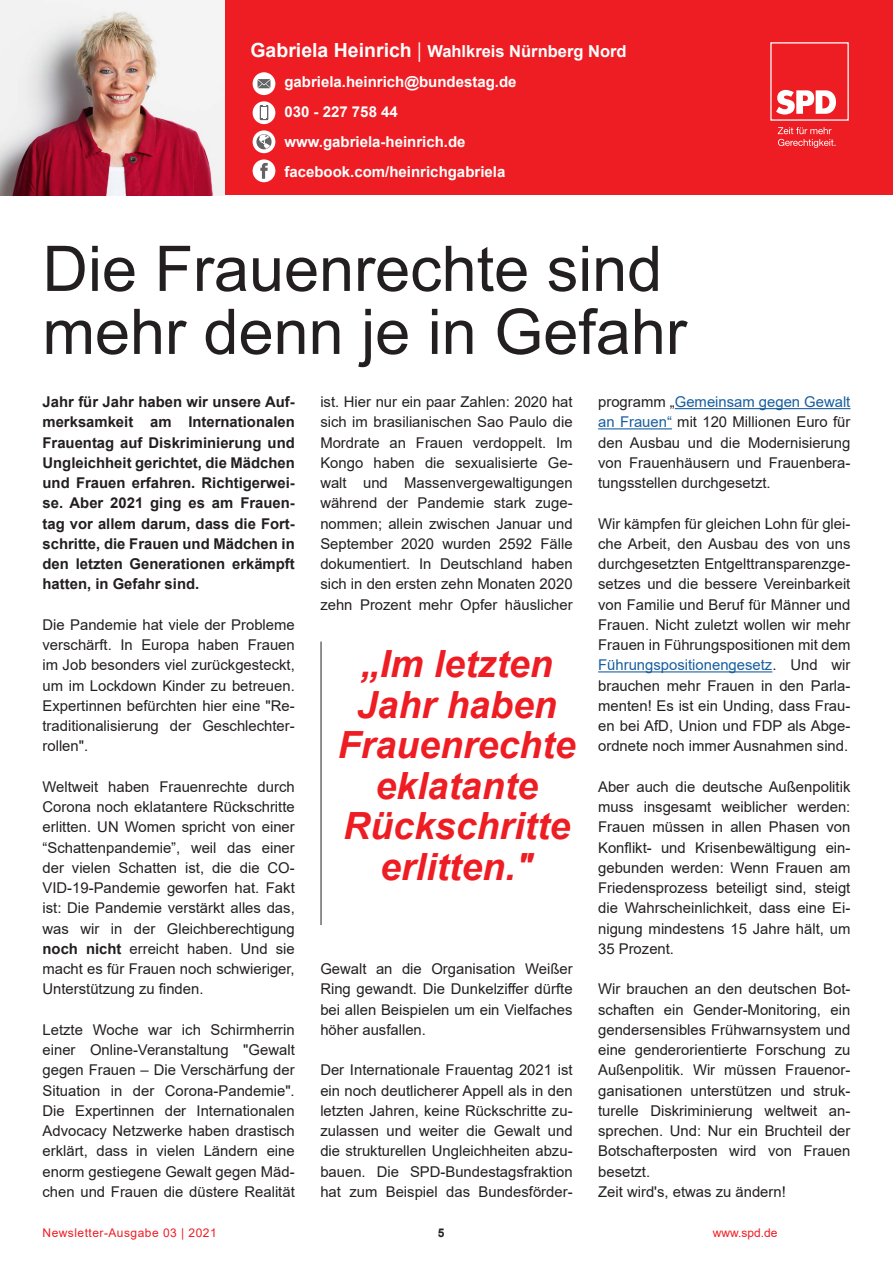
<style>
.page{position:relative;width:893px;height:1263px;background:#fff}
.page>*{position:absolute;margin:0;border:0;box-sizing:border-box;transform-origin:0 0}
.t1{font:63px "Arial";color:#231f20}
.t2{font:italic 700 37.5px/40.5px "Arial";color:#ee1d23;text-align:center}
.t3{font:700 16.5px "Arial";color:#fff}
.t4{font:700 15px/30px "Arial";color:#fff}
.t5{font:14.85px/20.2px "Arial";color:#231f20;text-align:justify}
.t6{font:700 14.85px/20.2px "Arial";color:#231f20;text-align:justify}
.t7{font:12px "Arial";letter-spacing:.04em;color:#ee1d23}
.t8{font:700 12px "Arial";color:#231f20}
.s1{font-size:19.5px}
.s2{font-family:"Myriad Pro";font-weight:400;font-size:19.5px}
.s3{font-weight:700}
.s4{color:#175d9e}
</style>
<div class="page">
<div style="left:172px;top:0;width:721px;height:195px;background:#ee1d23"></div>
<svg style="left:770px;top:42px;width:79px;height:79px"></svg>
<svg style="left:778px;top:127px;width:58px;height:21px"></svg>
<img style="left:0;top:0;width:225px;height:195px">
<div style="left:253px;top:159px;width:22px;height:23px;background:#fff;border-radius:50%"></div>
<svg style="left:260px;top:163px;width:8px;height:16px"></svg>
<div style="left:253px;top:130px;width:22px;height:23px;background:#fff;border-radius:50%"></div>
<svg style="left:256px;top:134px;width:16px;height:15px"></svg>
<svg style="left:253px;top:101px;width:22px;height:23px"></svg>
<svg style="left:260px;top:105px;width:8px;height:15px"></svg>
<div style="left:261px;top:107px;width:6px;height:10px;background:#fff"></div>
<div style="left:253px;top:72px;width:22px;height:23px;background:#fff;border-radius:50%"></div>
<svg style="left:258px;top:79px;width:12px;height:9px"></svg>
<hr style="left:675px;top:408px;width:175px;height:1px;background:#175d9e">
<hr style="left:598px;top:428px;width:74px;height:1px;background:#175d9e">
<hr style="left:598px;top:671px;width:174px;height:1px;background:#175d9e">
<hr style="left:321px;top:641px;width:1px;height:284px;background:#231f20">
<p class="t3" style="left:250px;top:40px;width:378px"><span class="s1">Gabriela Heinrich</span> <span class="s2">|</span> Wahlkreis Nürnberg Nord</p>
<p class="t4" style="left:284px;top:67px;width:234px">gabriela.heinrich@bundestag.de<br>030 - 227 758 44 www.gabriela-heinrich.de facebook.com/heinrichgabriela</p>
<p class="t1" style="left:43px;top:225px;width:621px">Die Frauenrechte sind</p>
<p class="t1" style="left:43px;top:288px;width:646px">mehr denn je in Gefahr</p>
<p class="t6" style="left:43px;top:392px;width:254px">Jahr für Jahr haben wir unsere Auf&shy;merksamkeit am Internationalen Frauentag auf Diskriminierung und Ungleichheit gerichtet, die Mädchen und Frauen erfahren. Richtigerwei&shy;se. Aber 2021 ging es am Frauen&shy;tag vor allem darum, dass die Fort&shy;schritte, die Frauen und Mädchen in den letzten Generationen erkämpft hatten, in Gefahr sind.</p>
<p class="t5" style="left:43px;top:614px;width:254px">Die Pandemie hat viele der Probleme verschärft. In Europa haben Frauen im Job besonders viel zurückgesteckt, um im Lockdown Kinder zu betreuen.<br>Expertinnen befürchten hier eine "Re&shy;traditionalisierung der Geschlechter&shy;rollen".</p>
<p class="t5" style="left:43px;top:776px;width:254px">Weltweit haben Frauenrechte durch Corona noch eklatantere Rückschritte erlitten. UN Women spricht von einer “Schattenpandemie”, weil das einer der vielen Schatten ist, die die CO-VID-19-Pandemie geworfen hat. Fakt ist: Die Pandemie verstärkt alles das, was wir in der Gleichberechtigung <span class="s3">noch nicht</span> erreicht haben. Und sie macht es für Frauen noch schwieriger, Unterstützung zu finden.</p>
<p class="t5" style="left:43px;top:1019px;width:254px">Letzte Woche war ich Schirmherrin einer Online-Veranstaltung "Gewalt gegen Frauen – Die Verschärfung der Situation in der Corona-Pandemie".<br>Die Expertinnen der Internationalen Advocacy Netzwerke haben drastisch erklärt, dass in vielen Ländern eine enorm gestiegene Gewalt gegen Mäd&shy;chen und Frauen die düstere Realität</p>
<p class="t5" style="left:598px;top:392px;width:254px">programm „<span class="s4">Gemeinsam gegen Gewalt an Frauen“</span> mit 120 Millionen Euro für den Ausbau und die Modernisierung von Frauenhäusern und Frauenbera&shy;tungsstellen durchgesetzt.</p>
<p class="t5" style="left:598px;top:513px;width:254px">Wir kämpfen für gleichen Lohn für glei&shy;che Arbeit, den Ausbau des von uns durchgesetzten Entgelttransparenzge&shy;setzes und die bessere Vereinbarkeit von Familie und Beruf für Männer und Frauen. Nicht zuletzt wollen wir mehr Frauen in Führungspositionen mit dem <span class="s4">Führungspositionengesetz</span>. Und wir brauchen mehr Frauen in den Parla&shy;menten! Es ist ein Unding, dass Frau&shy;en bei AfD, Union und FDP als Abge&shy;ordnete noch immer Ausnahmen sind.</p>
<p class="t5" style="left:598px;top:776px;width:254px">Aber auch die deutsche Außenpolitik muss insgesamt weiblicher werden:<br>Frauen müssen in allen Phasen von Konflikt- und Krisenbewältigung ein&shy;gebunden werden: Wenn Frauen am Friedensprozess beteiligt sind, steigt die Wahrscheinlichkeit, dass eine Ei&shy;nigung mindestens 15 Jahre hält, um 35 Prozent.</p>
<p class="t5" style="left:598px;top:979px;width:254px">Wir brauchen an den deutschen Bot&shy;schaften ein Gender-Monitoring, ein gendersensibles Frühwarnsystem und eine genderorientierte Forschung zu Außenpolitik. Wir müssen Frauenor&shy;ganisationen unterstützen und struk&shy;turelle Diskriminierung weltweit an&shy;sprechen. Und: Nur ein Bruchteil der Botschafterposten wird von Frauen besetzt.</p>
<p class="t5" style="left:598px;top:1181px;width:189px">Zeit wird's, etwas zu ändern!</p>
<p class="t5" style="left:320px;top:392px;width:254px">ist. Hier nur ein paar Zahlen: 2020 hat sich im brasilianischen Sao Paulo die Mordrate an Frauen verdoppelt. Im Kongo haben die sexualisierte Ge&shy;walt und Massenvergewaltigungen während der Pandemie stark zuge&shy;nommen; allein zwischen Januar und September 2020 wurden 2592 Fälle dokumentiert. In Deutschland haben sich in den ersten zehn Monaten 2020 zehn Prozent mehr Opfer häuslicher</p>
<p class="t2" style="left:338px;top:645px;width:239px">„Im letzten<br>Jahr haben<br>Frauenrechte eklatante</p>
<p class="t2" style="left:343px;top:807px;width:229px">Rückschritte erlitten."</p>
<p class="t5" style="left:320px;top:959px;width:254px">Gewalt an die Organisation Weißer Ring gewandt. Die Dunkelziffer dürfte bei allen Beispielen um ein Vielfaches höher ausfallen.</p>
<p class="t5" style="left:320px;top:1060px;width:254px">Der Internationale Frauentag 2021 ist ein noch deutlicherer Appell als in den letzten Jahren, keine Rückschritte zu&shy;zulassen und weiter die Gewalt und die strukturellen Ungleichheiten abzu&shy;bauen. Die SPD-Bundestagsfraktion hat zum Beispiel das Bundesförder-</p>
<p class="t7" style="left:43px;top:1225px;width:176px">Newsletter-Ausgabe 03 | 2021</p>
<p class="t8" style="left:438px;top:1225px;width:8px">5</p>
<p class="t7" style="left:713px;top:1225px;width:66px">www.spd.de</p>
</div>
